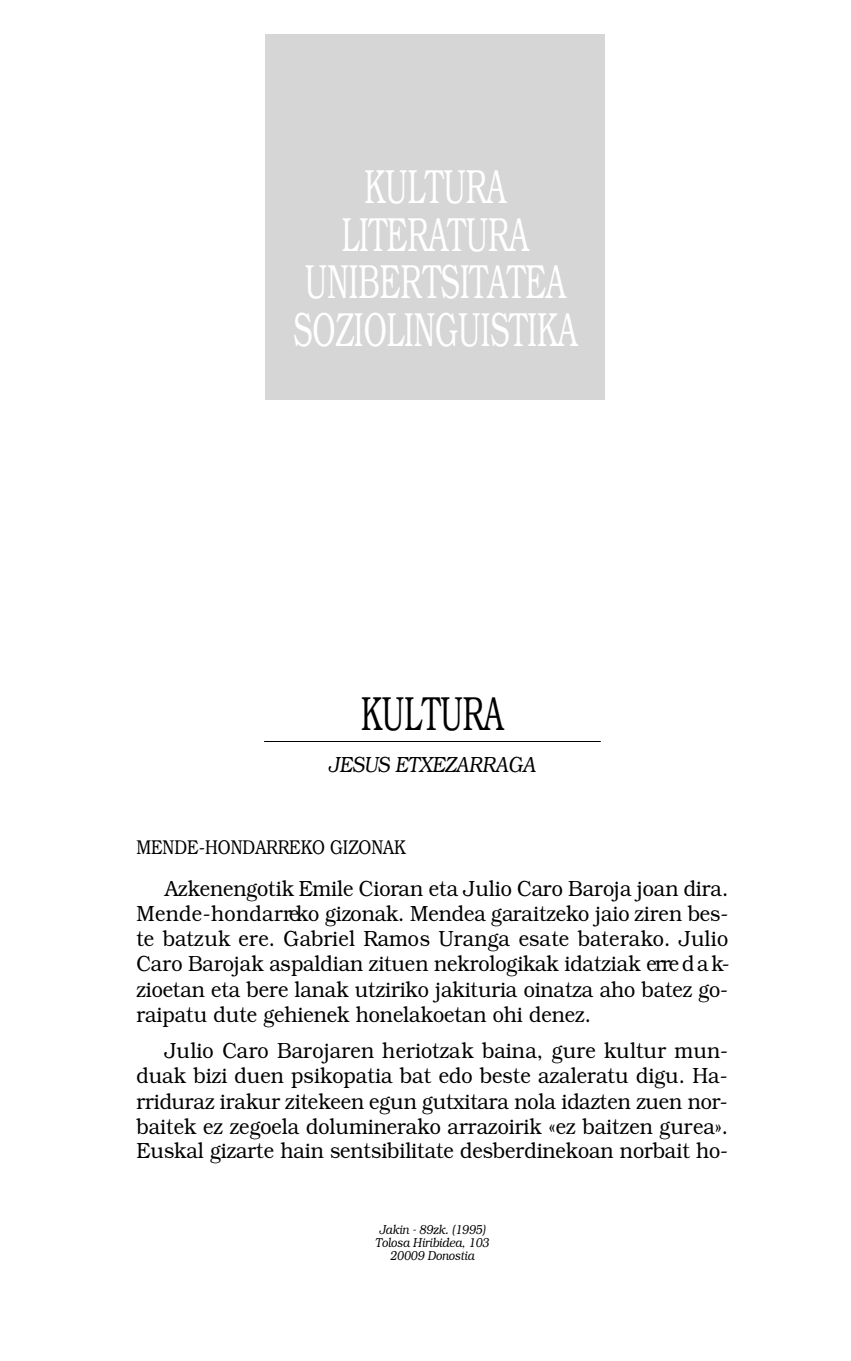
<style>
.page{position:relative;width:851px;height:1361px;background:#fff}
.page>*{position:absolute;margin:0;border:0;box-sizing:border-box;transform-origin:0 0}
.t1{font:300 48px/47.6px "Bookman";color:#fff;text-align:center;scale:.6 1}
.t2{font:300 48px "Bookman";color:#000;scale:.6 1}
.t3{font:300 22px/25.2px "Bookman";color:#000;text-align:justify;scale:.9 1}
.t4{font:italic 300 22px "Bookman";color:#000;scale:.85 1}
.t5{font:300 20px "Bookman";color:#000;scale:.8 1}
.t6{font:italic 300 13px/13px "Bookman";color:#000;text-align:center;scale:.85 1}
</style>
<div class="page">
<hr style="left:264px;top:741px;width:336px;height:1px;background:#000">
<div style="left:265px;top:34px;width:340px;height:366px;background:#d5d6d5"></div>
<h1 class="t1" style="left:293px;top:167px;width:475px">KULTURA<br>LITERATURA<br>UNIBERTSITATEA<br>SOZIOLINGUISTIKA</h1>
<h1 class="t2" style="left:361px;top:695px;width:238px">KULTURA</h1>
<p class="t4" style="left:329px;top:756px;width:244px">JESUS ETXEZARRAGA</p>
<p class="t5" style="left:136px;top:839px;width:338px">MENDE-HONDARREKO GIZONAK</p>
<p class="t3" style="left:136px;top:877px;width:660px;text-indent:28px">Azkenengotik Emile Cioran eta Julio Caro Baroja joan dira.<br>M e n d e -h o n d a r reko gizonak. Mendea garaitzeko jaio ziren bes&shy;te batzuk ere. Gabriel Ramos Uranga esate baterako. Julio C a ro Barojak aspaldian zituen nekrologikak idatziak erre d a k&shy;zioetan eta bere lanak utziriko jakituria oinatza aho batez go&shy;raipatu dute gehienek honelakoetan ohi denez.</p>
<p class="t3" style="left:136px;top:1040px;width:659px;text-indent:28px">Julio Caro Baro ja ren heriotzak baina, gure kultur mun&shy;duak bizi duen psikopatia bat edo beste azaleratu digu. Ha&shy;rriduraz irakur zitekeen egun gutxitara nola idazten zuen nor&shy;baitek ez zegoela doluminerako arrazoirik «ez baitzen gurea».<br>Euskal gizarte hain sentsibilitate desberdinekoan norbait ho-</p>
<p class="t6" style="left:375px;top:1224px;width:136px">Jakin - 89zk. (1995)<br>Tolosa Hiribidea, 103<br>20009 Donostia</p>
</div>
